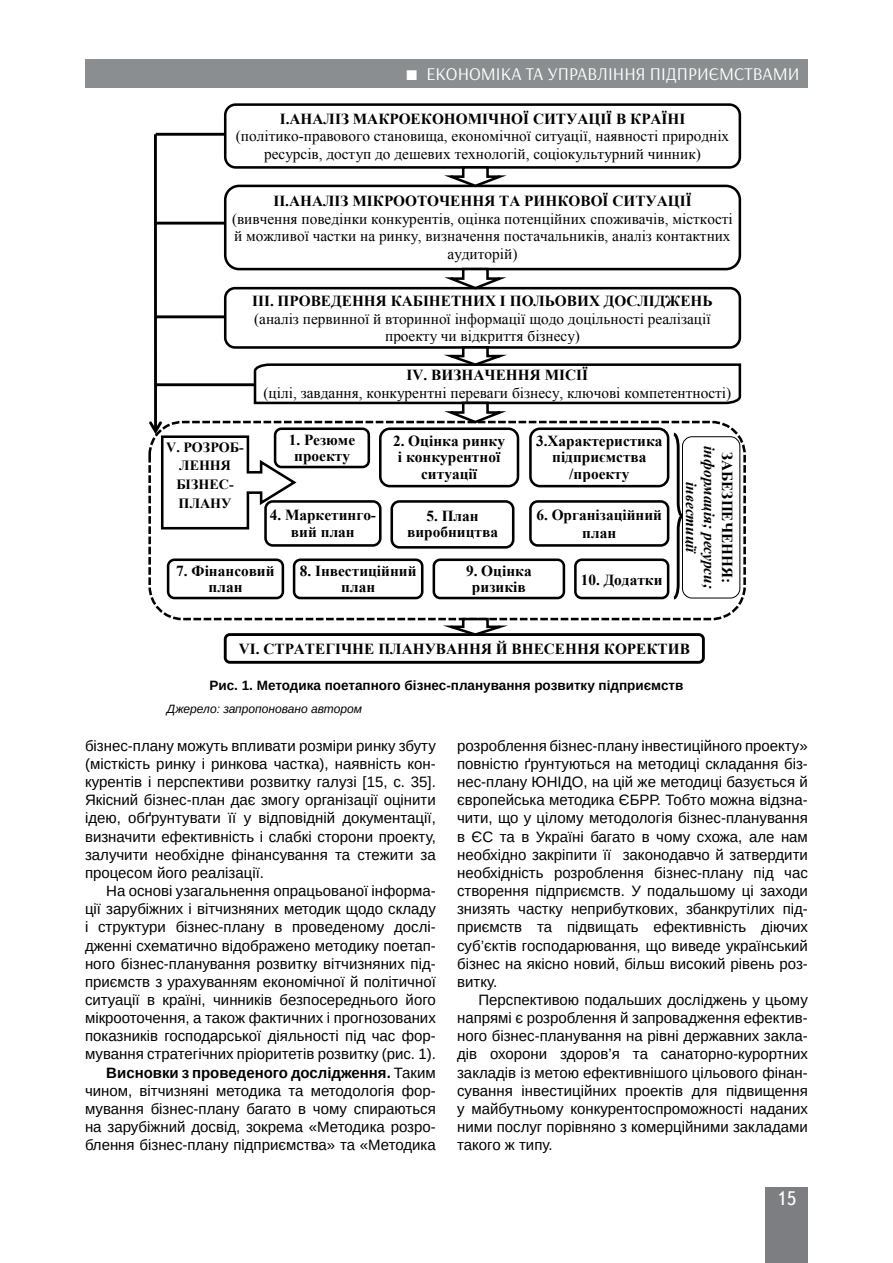
<style>
.page{position:relative;width:893px;height:1263px;background:#fff}
.page>*{position:absolute;margin:0;border:0;box-sizing:border-box;transform-origin:0 0}
.t1{font:19.5px "Ukrainian Text";color:#fff}
.t2{font:18px "Arsenal";color:#fff}
.t3{font:15.3px/17.9px "Times New Roman";color:#000;text-align:center}
.t4{font:700 15.3px/16.2px "Times New Roman";color:#000;text-align:center}
.t5{font:italic 700 15.3px/18px "Times New Roman";color:#000;text-align:center}
.t6{font:15px/18.1px "Arimo";color:#000;text-align:justify}
.t7{font:700 14.1px/18.8px "Times New Roman";color:#000;text-align:center}
.t8{font:700 13.5px "Arimo";color:#000}
.t9{font:italic 12px "Arimo";color:#000}
.s1{font-weight:700}
</style>
<div class="page">
<div style="left:765px;top:1187px;width:43px;height:76px;background:#7d7e81"></div>
<div style="left:85px;top:59px;width:723px;height:29px;background:#8b8e90"></div>
<div style="left:224px;top:103px;width:517px;height:66px;border:3px solid #000;border-radius:10px"></div>
<div style="left:224px;top:185px;width:517px;height:85px;background:#fff;border:3px solid #000;border-radius:14px"></div>
<div style="left:224px;top:287px;width:517px;height:62px;background:#fff;border:3px solid #000;border-radius:10px"></div>
<div style="left:148px;top:421px;width:598px;height:199px;background:#fff;border:3px dashed #000;border-radius:33px"></div>
<svg style="left:448px;top:165px;width:66px;height:24px"></svg>
<svg style="left:448px;top:266px;width:65px;height:25px"></svg>
<hr style="left:154px;top:134px;width:3px;height:297px;background:#000">
<hr style="left:156px;top:133px;width:69px;height:3px;background:#000">
<hr style="left:155px;top:222px;width:70px;height:3px;background:#000">
<hr style="left:155px;top:315px;width:70px;height:3px;background:#000">
<svg style="left:448px;top:616px;width:68px;height:17px"></svg>
<div style="left:224px;top:633px;width:481px;height:31px;background:#fff;border:3px solid #000;border-radius:5px"></div>
<svg style="left:148px;top:345px;width:594px;height:256px"></svg>
<div style="left:682px;top:437px;width:58px;height:161px;background:#fff;border-radius:10px"></div>
<div style="left:682px;top:436px;width:58px;height:162px;border:1px solid #000;border-radius:10px"></div>
<p class="t2" style="left:426px;top:63px;width:375px">ЕКОНОМІКА ТА УПРАВЛІННЯ ПІДПРИЄМСТВАМИ</p>
<p class="t4" style="left:280px;top:110px;width:407px">I.АНАЛІЗ МАКРОЕКОНОМІЧНОЇ СИТУАЦІЇ В КРАЇНІ</p>
<p class="t3" style="left:236px;top:127px;width:495px">(політико-правового становища, економічної ситуації, наявності природніх ресурсів, доступ до дешевих технологій, соціокультурний чинник)</p>
<p class="t4" style="left:273px;top:193px;width:420px">II.АНАЛІЗ МІКРООТОЧЕННЯ ТА РИНКОВОЇ СИТУАЦІЇ</p>
<p class="t3" style="left:232px;top:209px;width:502px">(вивчення поведінки конкурентів, оцінка потенційних споживачів, місткості й можливої частки на ринку, визначення постачальників, аналіз контактних аудиторій)</p>
<p class="t4" style="left:252px;top:293px;width:462px">III. ПРОВЕДЕННЯ КАБІНЕТНИХ І ПОЛЬОВИХ ДОСЛІДЖЕНЬ</p>
<p class="t3" style="left:254px;top:310px;width:458px">(аналіз первинної й вторинної інформації щодо доцільності реалізації проекту чи відкриття бізнесу)</p>
<p class="t4" style="left:407px;top:367px;width:183px">IV. ВИЗНАЧЕННЯ МІСІЇ</p>
<p class="t3" style="left:264px;top:383px;width:469px">(цілі, завдання, конкурентні переваги бізнесу, ключові компетентності)</p>
<p class="t7" style="left:166px;top:437px;width:79px">V. РОЗРОБ-<br>ЛЕННЯ<br>БІЗНЕС-<br>ПЛАНУ</p>
<p class="t4" style="left:289px;top:431px;width:68px;line-height:15.8px">1. Резюме проекту</p>
<p class="t4" style="left:393px;top:433px;width:114px">2. Оцінка ринку і конкурентної ситуації</p>
<p class="t4" style="left:536px;top:433px;width:128px">3.Характеристика підприємства /проекту</p>
<p class="t4" style="left:536px;top:505px;width:127px;line-height:18.1px">6. Організаційний план</p>
<p class="t4" style="left:270px;top:507px;width:108px">4. Маркетинго&shy;вий план</p>
<p class="t4" style="left:300px;top:562px;width:118px">8. Інвестиційний план</p>
<p class="t4" style="left:407px;top:508px;width:92px">5. План виробництва</p>
<p class="t4" style="left:176px;top:562px;width:100px">7. Фінансовий план</p>
<p class="t4" style="left:466px;top:562px;width:67px">9. Оцінка ризиків</p>
<p class="t4" style="left:581px;top:571px;width:83px">10. Додатки</p>
<p class="t5" style="left:719px;top:446px;width:144px;rotate:90deg">інформація; ресурси; інвестиції</p>
<p class="t4" style="left:736px;top:452px;width:133px;rotate:90deg">ЗАБЕЗПЕЧЕННЯ:</p>
<p class="t4" style="left:239px;top:640px;width:453px">VI. СТРАТЕГІЧНЕ ПЛАНУВАННЯ Й ВНЕСЕННЯ КОРЕКТИВ</p>
<p class="t8" style="left:209px;top:676px;width:475px">Рис. 1. Методика поетапного бізнес-планування розвитку підприємств</p>
<p class="t9" style="left:167px;top:701px;width:197px">Джерело: запропоновано автором</p>
<p class="t6" style="left:85px;top:737px;width:352px">бізнес-плану можуть впливати розміри ринку збуту (місткість ринку і ринкова частка), наявність кон&shy;курентів і перспективи розвитку галузі [15, с. 35].<br>Якісний бізнес-план дає змогу організації оцінити ідею, обґрунтувати її у відповідній документації, визначити ефективність і слабкі сторони проекту, залучити необхідне фінансування та стежити за процесом його реалізації.</p>
<p class="t6" style="left:85px;top:882px;width:352px;text-align:right">На основі узагальнення опрацьованої інформа-<br>ції зарубіжних і вітчизняних методик щодо складу і структури бізнес-плану в проведеному дослі&shy;дженні схематично відображено методику поетап&shy;ного бізнес-планування розвитку вітчизняних під&shy;приємств з урахуванням економічної й політичної ситуації в країні, чинників безпосереднього його мікрооточення, а також фактичних і прогнозованих показників господарської діяльності під час фор&shy;мування стратегічних пріоритетів розвитку (рис. 1).<br><span class="s1">Висновки з проведеного дослідження.</span> Таким чином, вітчизняні методика та методологія фор&shy;мування бізнес-плану багато в чому спираються на зарубіжний досвід, зокрема «Методика розро&shy;блення бізнес-плану підприємства» та «Методика</p>
<p class="t6" style="left:457px;top:737px;width:352px">розроблення бізнес-плану інвестиційного проекту» повністю ґрунтуються на методиці складання біз&shy;нес-плану ЮНІДО, на цій же методиці базується й європейська методика ЄБРР. Тобто можна відзна&shy;чити, що у цілому методологія бізнес-планування в ЄС та в Україні багато в чому схожа, але нам необхідно закріпити її законодавчо й затвердити необхідність розроблення бізнес-плану під час створення підприємств. У подальшому ці заходи знизять частку неприбуткових, збанкрутілих під&shy;приємств та підвищать ефективність діючих суб’єктів господарювання, що виведе український бізнес на якісно новий, більш високий рівень роз&shy;витку.</p>
<p class="t6" style="left:457px;top:991px;width:352px;text-indent:21px">Перспективою подальших досліджень у цьому напрямі є розроблення й запровадження ефектив&shy;ного бізнес-планування на рівні державних закла&shy;дів охорони здоров’я та санаторно-курортних закладів із метою ефективнішого цільового фінан&shy;сування інвестиційних проектів для підвищення у майбутньому конкурентоспроможності наданих ними послуг порівняно з комерційними закладами такого ж типу.</p>
<h1 class="t1" style="left:776px;top:1188px;width:22px">15</h1>
</div>
